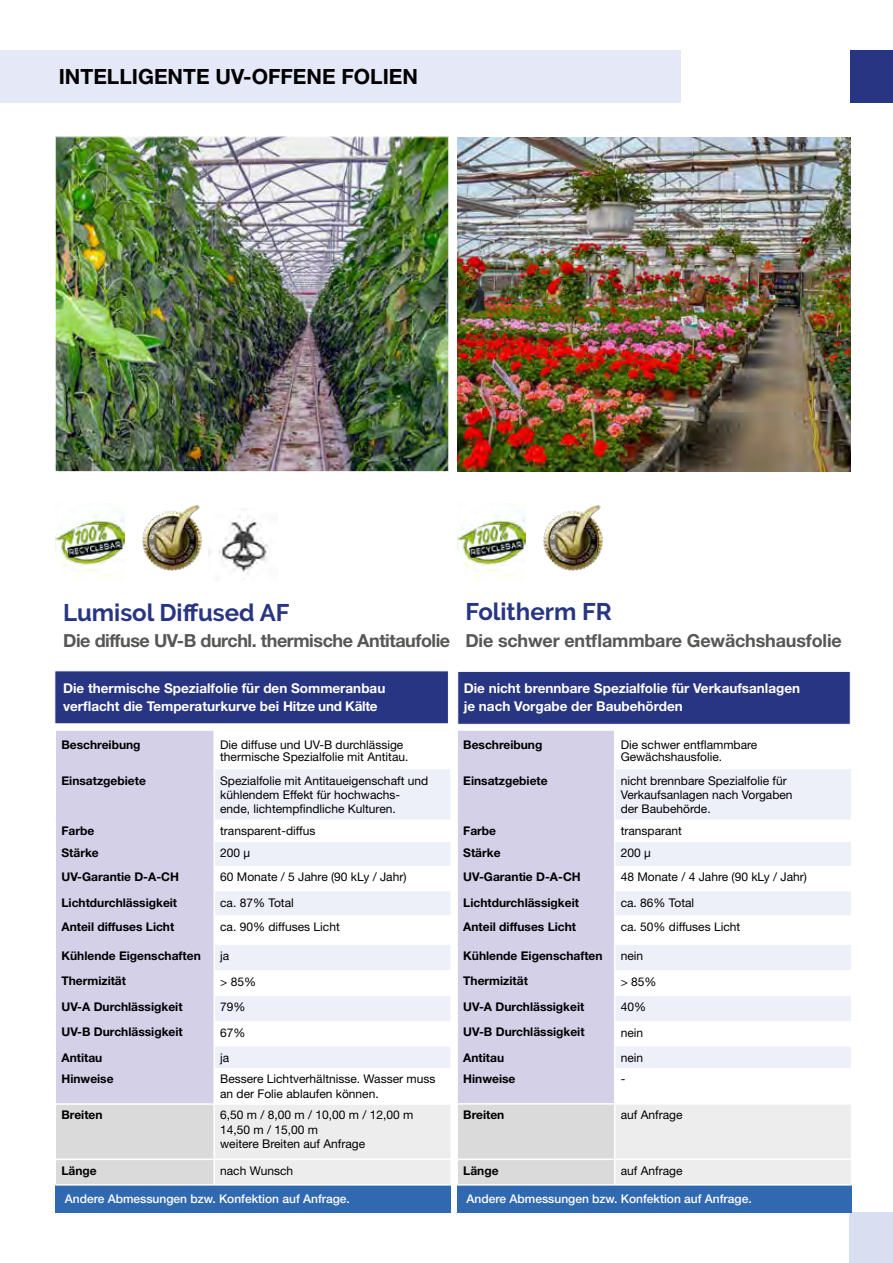
<style>
.page{position:relative;width:893px;height:1263px;background:#fff}
.page>*{position:absolute;margin:0;border:0;box-sizing:border-box;transform-origin:0 0}
.t1{font:700 24px "Raleway";color:#283583}
.t2{font:700 21px "Helvetica Neue";color:#000}
.t3{font:700 18px "Helvetica Neue";letter-spacing:-.025em;color:#575756}
.t4{font:700 13.5px/18px "Helvetica Neue";color:#fff}
.t5{font:12px/14.4px "Helvetica Neue";color:#000}
.t6{font:700 12px "Helvetica Neue";color:#000}
.t7{font:500 12px "Helvetica Neue";color:#fff}
</style>
<div class="page">
<div style="left:850px;top:1212px;width:43px;height:51px;background:#dadef1"></div>
<div style="left:0;top:50px;width:681px;height:53px;background:#e5e8f6"></div>
<div style="left:851px;top:50px;width:42px;height:52px;background:#283583"></div>
<img style="left:57px;top:139px;width:390px;height:331px">
<div style="left:55px;top:137px;width:394px;height:335px;border:1px solid #fff"></div>
<div style="left:55px;top:671px;width:394px;height:53px;background:#283583;border:1px solid #fff"></div>
<img style="left:458px;top:137px;width:393px;height:335px">
<div style="left:458px;top:671px;width:392px;height:53px;background:#283583;border:1px solid #fff"></div>
<div style="left:56px;top:731px;width:157px;height:372px;background:#d3d0e7"></div>
<svg style="left:215px;top:769px;width:235px;height:299px;fill:#edeff9"></svg>
<div style="left:214px;top:970px;width:237px;height:25px;background:#fff"></div>
<div style="left:55px;top:1185px;width:396px;height:27px;background:#3169b1"></div>
<div style="left:458px;top:731px;width:156px;height:372px;background:#d3d0e7"></div>
<svg style="left:615px;top:769px;width:236px;height:299px;fill:#edeff9"></svg>
<div style="left:615px;top:970px;width:236px;height:25px;background:#fff"></div>
<div style="left:457px;top:1185px;width:394px;height:27px;background:#3169b1"></div>
<svg style="left:56px;top:1105px;width:795px;height:79px;background:#e5e5e5"></svg>
<hr style="left:457px;top:1158px;width:158px;height:2px;background:#fff">
<hr style="left:615px;top:1158px;width:236px;height:2px;background:#fff">
<img style="left:543px;top:505px;width:60px;height:66px">
<img style="left:142px;top:505px;width:60px;height:66px">
<img style="left:209px;top:515px;width:59px;height:60px">
<img style="left:55px;top:515px;width:69px;height:62px">
<img style="left:457px;top:515px;width:69px;height:62px">
<h2 class="t2" style="left:59px;top:64px;width:93px">GEWEBE</h2>
<h2 class="t2" style="left:59px;top:64px;width:361px">INTELLIGENTE UV-OFFENE FOLIEN</h2>
<h2 class="t2" style="left:56px;top:63px;width:71px">NETZE</h2>
<h1 class="t1" style="left:63px;top:598px;width:228px">Lumisol Diffused AF</h1>
<h3 class="t3" style="left:63px;top:629px;width:389px">Die diffuse UV-B durchl. thermische Antitaufolie</h3>
<p class="t4" style="left:63px;top:679px;width:324px">Die thermische Spezialfolie für den Sommeranbau verflacht die Temperaturkurve bei Hitze und Kälte</p>
<p class="t6" style="left:61px;top:737px;width:81px">Beschreibung</p>
<p class="t5" style="left:220px;top:738px;width:190px;line-height:12px">Die diffuse und UV-B durchlässige thermische Spezialfolie mit Antitau.</p>
<p class="t6" style="left:61px;top:773px;width:86px">Einsatzgebiete</p>
<p class="t5" style="left:220px;top:773px;width:210px">Spezialfolie mit Antitaueigenschaft und kühlendem Effekt für hochwachs&shy;ende, lichtempfindliche Kulturen.</p>
<p class="t6" style="left:61px;top:823px;width:34px">Farbe</p>
<p class="t5" style="left:220px;top:823px;width:97px">transparent-diffus</p>
<p class="t6" style="left:61px;top:846px;width:39px">Stärke</p>
<p class="t5" style="left:220px;top:846px;width:32px">200 µ</p>
<p class="t6" style="left:61px;top:869px;width:119px">UV-Garantie D-A-CH</p>
<p class="t5" style="left:220px;top:870px;width:188px">60 Monate / 5 Jahre (90 kLy / Jahr)</p>
<p class="t6" style="left:61px;top:895px;width:117px">Lichtdurchlässigkeit</p>
<p class="t5" style="left:220px;top:895px;width:75px">ca. 87% Total</p>
<p class="t6" style="left:61px;top:919px;width:114px">Anteil diffuses Licht</p>
<p class="t5" style="left:220px;top:919px;width:121px">ca. 90% diffuses Licht</p>
<p class="t6" style="left:61px;top:948px;width:141px">Kühlende Eigenschaften</p>
<p class="t5" style="left:220px;top:949px;width:11px">ja</p>
<p class="t6" style="left:61px;top:974px;width:66px">Thermizität</p>
<p class="t5" style="left:220px;top:974px;width:37px">&gt; 85%</p>
<p class="t6" style="left:61px;top:999px;width:123px">UV-A Durchlässigkeit</p>
<p class="t5" style="left:220px;top:999px;width:27px">79%</p>
<p class="t6" style="left:61px;top:1025px;width:123px">UV-B Durchlässigkeit</p>
<p class="t5" style="left:220px;top:1025px;width:27px">67%</p>
<p class="t6" style="left:61px;top:1050px;width:42px">Antitau</p>
<p class="t5" style="left:220px;top:1050px;width:11px">ja</p>
<p class="t6" style="left:61px;top:1072px;width:54px">Hinweise</p>
<p class="t5" style="left:220px;top:1072px;width:217px">Bessere Lichtverhältnisse. Wasser muss an der Folie ablaufen können.</p>
<p class="t6" style="left:61px;top:1108px;width:43px">Breiten</p>
<p class="t5" style="left:220px;top:1108px;width:195px">6,50 m / 8,00 m / 10,00 m / 12,00 m<br>14,50 m / 15,00 m<br>weitere Breiten auf Anfrage</p>
<p class="t6" style="left:61px;top:1163px;width:37px">Länge</p>
<p class="t5" style="left:220px;top:1163px;width:74px">nach Wunsch</p>
<p class="t7" style="left:65px;top:1192px;width:286px">Andere Abmessungen bzw. Konfektion auf Anfrage.</p>
<h1 class="t1" style="left:465px;top:597px;width:148px">Folitherm FR</h1>
<h3 class="t3" style="left:465px;top:629px;width:378px">Die schwer entflammbare Gewächshausfolie</h3>
<p class="t4" style="left:464px;top:679px;width:338px">Die nicht brennbare Spezialfolie für Verkaufsanlagen je nach Vorgabe der Baubehörden</p>
<p class="t6" style="left:463px;top:737px;width:81px">Beschreibung</p>
<p class="t5" style="left:621px;top:738px;width:138px;line-height:12px">Die schwer entflammbare<br>Gewächshausfolie.</p>
<p class="t6" style="left:463px;top:773px;width:86px">Einsatzgebiete</p>
<p class="t5" style="left:621px;top:773px;width:173px">nicht brennbare Spezialfolie für<br>Verkaufsanlagen nach Vorgaben der Baubehörde.</p>
<p class="t6" style="left:463px;top:823px;width:34px">Farbe</p>
<p class="t5" style="left:621px;top:823px;width:63px">transparant</p>
<p class="t6" style="left:463px;top:846px;width:39px">Stärke</p>
<p class="t5" style="left:621px;top:846px;width:32px">200 µ</p>
<p class="t6" style="left:463px;top:869px;width:119px">UV-Garantie D-A-CH</p>
<p class="t5" style="left:621px;top:870px;width:188px">48 Monate / 4 Jahre (90 kLy / Jahr)</p>
<p class="t6" style="left:463px;top:895px;width:117px">Lichtdurchlässigkeit</p>
<p class="t5" style="left:621px;top:895px;width:75px">ca. 86% Total</p>
<p class="t6" style="left:463px;top:919px;width:114px">Anteil diffuses Licht</p>
<p class="t5" style="left:621px;top:919px;width:121px">ca. 50% diffuses Licht</p>
<p class="t6" style="left:463px;top:948px;width:141px">Kühlende Eigenschaften</p>
<p class="t5" style="left:621px;top:949px;width:24px">nein</p>
<p class="t6" style="left:463px;top:974px;width:66px">Thermizität</p>
<p class="t5" style="left:621px;top:974px;width:37px">&gt; 85%</p>
<p class="t6" style="left:463px;top:999px;width:123px">UV-A Durchlässigkeit</p>
<p class="t5" style="left:621px;top:999px;width:27px">40%</p>
<p class="t6" style="left:463px;top:1025px;width:123px">UV-B Durchlässigkeit</p>
<p class="t5" style="left:621px;top:1025px;width:24px">nein</p>
<p class="t6" style="left:463px;top:1050px;width:42px">Antitau</p>
<p class="t5" style="left:621px;top:1050px;width:24px">nein</p>
<p class="t6" style="left:463px;top:1072px;width:54px">Hinweise</p>
<p class="t5" style="left:621px;top:1072px;width:6px">-</p>
<p class="t6" style="left:463px;top:1107px;width:43px">Breiten</p>
<p class="t5" style="left:621px;top:1108px;width:63px">auf Anfrage</p>
<p class="t6" style="left:463px;top:1163px;width:37px">Länge</p>
<p class="t5" style="left:621px;top:1163px;width:63px">auf Anfrage</p>
<p class="t7" style="left:467px;top:1192px;width:286px">Andere Abmessungen bzw. Konfektion auf Anfrage.</p>
</div>
